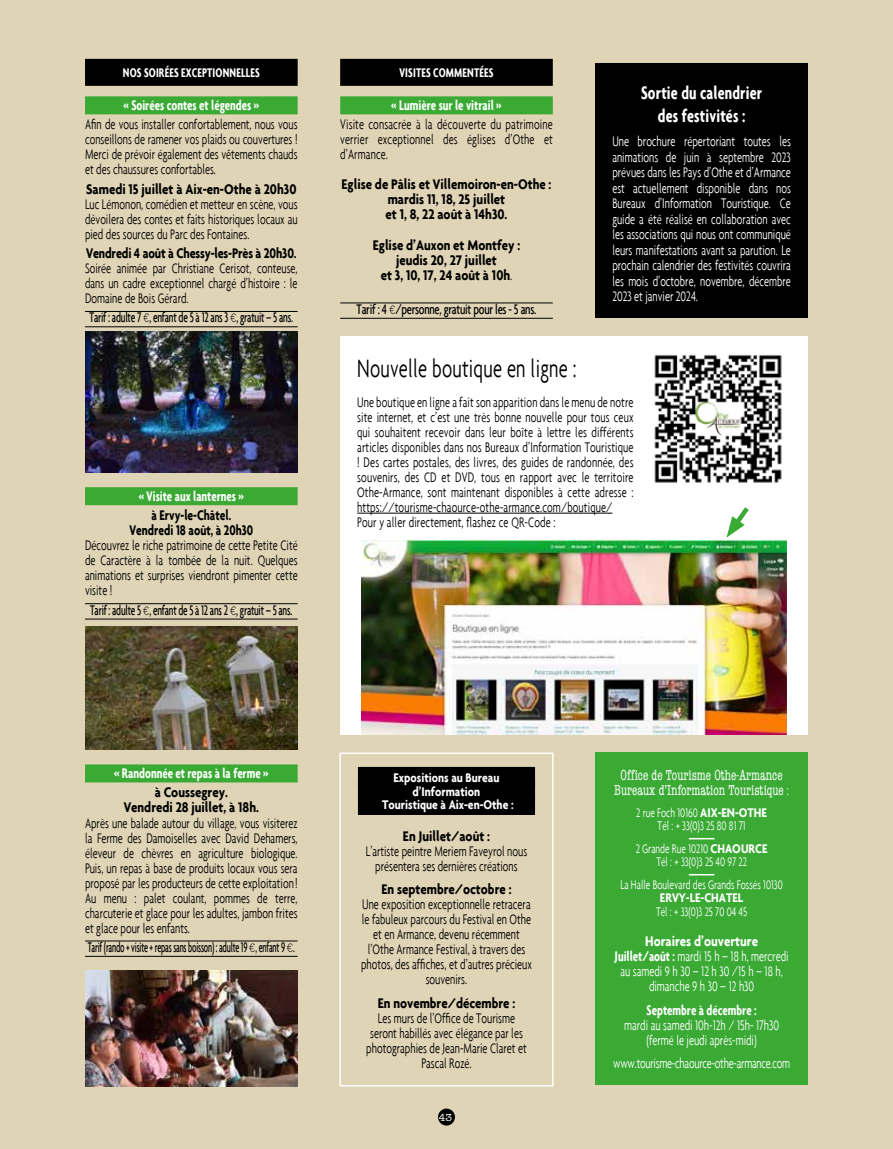
<style>
.page{position:relative;width:893px;height:1149px;background:#fff}
.page>*{position:absolute;margin:0;border:0;box-sizing:border-box;transform-origin:0 0}
.t1{font:300 condensed 27px "Agenda";letter-spacing:.01em;color:#000;scale:.85 1}
.t2{font:700 condensed 19.5px/23.9px "Agenda";letter-spacing:.01em;color:#fff;text-align:center;scale:.85 1}
.t3{font:300 condensed 15px/15px "Agenda";color:#000;text-align:justify;scale:.85 1}
.t4{font:300 condensed 15px/15.5px "Agenda";color:#fff;text-align:center;scale:.85 1}
.t5{font:700 15px/15px "Agenda";color:#000;text-align:center;scale:.85 1}
.t6{font:700 condensed 15px "Agenda";color:#fff;scale:.85 1}
.t7{font:condensed 15px/15px "American Typewriter";color:#fff;text-align:center;scale:.85 1}
.t8{font:500 condensed 15px "Agenda";letter-spacing:-.02em;color:#000;scale:.65 1}
.t9{font:500 condensed 15px "Agenda";letter-spacing:-.02em;color:#000;scale:.75 1}
.t10{font:500 condensed 15px "Agenda";letter-spacing:-.02em;color:#000;scale:.74 1}
.t11{font:500 condensed 15px "Agenda";letter-spacing:-.02em;color:#000;scale:.85 1}
.t12{font:300 condensed 15px "Agenda";letter-spacing:-.02em;color:#fff;scale:.85 1}
.t13{font:700 15px/15px "Agenda";color:#000;text-align:center;scale:.76 1}
.t14{font:700 15px "Agenda";color:#000;scale:.8 1}
.t15{font:300 condensed 13.5px/13.5px "Agenda";color:#fff;text-align:center;scale:.85 1}
.t16{font:700 13.5px/13.5px "Agenda";color:#fff;text-align:center;scale:.85 1}
.t17{font:700 condensed 13.5px "Agenda";letter-spacing:.015em;color:#fff;scale:.85 1}
.t18{font:10.5px "American Typewriter";color:#fff}
.s1{font-family:"Gotham";font-weight:300;font-stretch:normal;font-size:12px}
.s2{font-weight:300;font-stretch:condensed}
.s3{font-family:"Agenda";font-weight:300}
.s4{font-weight:700;font-stretch:normal}
.s5{font-weight:700}
</style>
<div class="page">
<div style="left:0;top:0;width:893px;height:1148px;background:#e0d4b6"></div>
<div style="left:85px;top:59px;width:213px;height:27px;background:#000"></div>
<div style="left:85px;top:96px;width:213px;height:18px;background:#3aaa35"></div>
<hr style="left:85px;top:311px;width:213px;height:1px;background:#000">
<hr style="left:85px;top:326px;width:213px;height:1px;background:#000">
<div style="left:85px;top:487px;width:213px;height:18px;background:#3aaa35"></div>
<hr style="left:85px;top:603px;width:213px;height:1px;background:#000">
<hr style="left:85px;top:618px;width:213px;height:1px;background:#000">
<div style="left:85px;top:764px;width:213px;height:18px;background:#3aaa35"></div>
<hr style="left:85px;top:940px;width:213px;height:1px;background:#000">
<hr style="left:85px;top:955px;width:213px;height:1px;background:#000">
<img style="left:85px;top:331px;width:213px;height:141px">
<img style="left:85px;top:626px;width:213px;height:123px">
<img style="left:85px;top:970px;width:213px;height:116px">
<div style="left:340px;top:59px;width:213px;height:27px;background:#000"></div>
<div style="left:340px;top:96px;width:213px;height:18px;background:#3aaa35"></div>
<hr style="left:340px;top:302px;width:213px;height:1px;background:#000">
<hr style="left:340px;top:318px;width:213px;height:1px;background:#000">
<div style="left:595px;top:64px;width:213px;height:254px;background:#000"></div>
<div style="left:340px;top:336px;width:468px;height:398px;background:#fff"></div>
<hr style="left:357px;top:512px;width:255px;height:1px;background:#000">
<img style="left:361px;top:540px;width:426px;height:194px">
<img style="left:654px;top:354px;width:128px;height:129px">
<div style="left:358px;top:766px;width:177px;height:21px;background:#000"></div>
<div style="left:358px;top:780px;width:177px;height:21px;background:#000"></div>
<div style="left:358px;top:793px;width:177px;height:21px;background:#000"></div>
<div style="left:339px;top:752px;width:215px;height:334px;border:2px solid #fff"></div>
<div style="left:595px;top:752px;width:213px;height:332px;background:#3aaa35"></div>
<hr style="left:689px;top:837px;width:25px;height:2px;background:#fff">
<hr style="left:689px;top:873px;width:25px;height:2px;background:#fff">
<svg style="left:726px;top:507px;width:23px;height:30px"></svg>
<div style="left:438px;top:1108px;width:17px;height:17px;background:#000;border-radius:50%"></div>
<p class="t17" style="left:123px;top:65px;width:162px">NOS SOIRÉES EXCEPTIONNELLES</p>
<p class="t6" style="left:123px;top:96px;width:161px">« Soirées contes et légendes »</p>
<p class="t3" style="left:85px;top:117px;width:252px">Afin de vous installer confortablement, nous vous conseillons de ramener vos plaids ou couvertures !<br>Merci de prévoir également des vêtements chauds et des chaussures confortables.</p>
<p class="t5" style="left:86px;top:181px;width:249px">Samedi 15 juillet à Aix-en-Othe à 20h30</p>
<p class="t3" style="left:85px;top:196px;width:252px">Luc Lémonon, comédien et metteur en scène, vous dévoilera des contes et faits historiques locaux au pied des sources du Parc des Fontaines.</p>
<p class="t14" style="left:86px;top:244px;width:265px">Vendredi 4 août à Chessy-les-Près à 20h30.</p>
<p class="t3" style="left:85px;top:260px;width:252px">Soirée animée par Christiane Cerisot, conteuse, dans un cadre exceptionnel chargé d’histoire : le Domaine de Bois Gérard.</p>
<p class="t9" style="left:90px;top:309px;width:273px">Tarif : adulte 7 <span class="s1">€</span>, enfant de 5 à 12 ans 3 <span class="s1">€</span>, gratuit – 5 ans.</p>
<p class="t6" style="left:139px;top:487px;width:125px">« Visite aux lanternes »</p>
<p class="t13" style="left:129px;top:507px;width:164px">à Ervy-le-Châtel.<br>Vendredi 18 août, à 20h30</p>
<p class="t3" style="left:85px;top:537px;width:252px">Découvrez le riche patrimoine de cette Petite Cité de Caractère à la tombée de la nuit. Quelques animations et surprises viendront pimenter cette visite !</p>
<p class="t10" style="left:90px;top:601px;width:275px">Tarif : adulte 5 <span class="s1">€</span>, enfant de 5 à 12 ans 2 <span class="s1">€</span>, gratuit – 5 ans.</p>
<p class="t17" style="left:399px;top:65px;width:112px">VISITES COMMENTÉES</p>
<p class="t6" style="left:391px;top:96px;width:131px">« Lumière sur le vitrail »</p>
<p class="t3" style="left:340px;top:117px;width:252px">Visite consacrée à la découverte du patrimoine verrier exceptionnel des églises d’Othe et d’Armance.</p>
<p class="t5" style="left:342px;top:177px;width:248px">Eglise de Pâlis et Villemoiron-en-Othe : mardis 11, 18, 25 juillet<br>et 1, 8, 22 août à 14h30.</p>
<p class="t5" style="left:373px;top:237px;width:175px">Eglise d’Auxon et Montfey : jeudis 20, 27 juillet<br>et 3, 10, 17, 24 août à 10h<span class="s2">.</span></p>
<p class="t11" style="left:357px;top:300px;width:213px">Tarif : 4 <span class="s1">€</span>/personne, gratuit pour les - 5 ans.</p>
<h2 class="t2" style="left:641px;top:80px;width:144px">Sortie du calendrier des festivités :</h2>
<p class="t4" style="left:612px;top:134px;width:212px;text-align:justify">Une brochure répertoriant toutes les animations de juin à septembre 2023 prévues dans les Pays d’Othe et d’Armance est actuellement disponible dans nos Bureaux d’Information Touristique. Ce guide a été réalisé en collaboration avec les associations qui nous ont communiqué leurs manifestations avant sa parution. Le prochain calendrier des festivités couvrira les mois d’octobre, novembre, décembre 2023 et janvier 2024.</p>
<h1 class="t1" style="left:357px;top:353px;width:259px">Nouvelle boutique en ligne :</h1>
<p class="t3" style="left:357px;top:394px;width:327px;text-align:left">Une boutique en ligne a fait son apparition dans le menu de notre site internet, et c’est une très bonne nouvelle pour tous ceux qui souhaitent recevoir dans leur boîte à lettre les différents articles disponibles dans nos Bureaux d’Information Touristique ! Des cartes postales, des livres, des guides de randonnée, des souvenirs, des CD et DVD, tous en rapport avec le territoire Othe-Armance, sont maintenant disponibles à cette adresse : https://tourisme-chaource-othe-armance.com/boutique/ Pour y aller directement, flashez ce QR-Code :</p>
<p class="t6" style="left:114px;top:764px;width:183px">« Randonnée et repas à la ferme »</p>
<p class="t5" style="left:124px;top:784px;width:161px">à Coussegrey.<br>Vendredi 28 juillet, à 18h.</p>
<p class="t3" style="left:85px;top:814px;width:252px">Après une balade autour du village, vous visiterez la Ferme des Damoiselles avec David Dehamers, éleveur de chèvres en agriculture biologique.<br>Puis, un repas à base de produits locaux vous sera proposé par les producteurs de cette exploitation !<br>Au menu : palet coulant, pommes de terre, charcuterie et glace pour les adultes, jambon frites et glace pour les enfants.</p>
<p class="t8" style="left:88px;top:938px;width:320px">Tarif (rando + visite + repas sans boisson) : adulte 19 <span class="s1">€</span>, enfant 9 <span class="s1">€</span>.</p>
<p class="t16" style="left:382px;top:770px;width:156px">Expositions au Bureau d’Information<br>Touristique à Aix-en-Othe :</p>
<p class="t5" style="left:403px;top:827px;width:104px">En Juillet/août :</p>
<p class="t3" style="left:366px;top:843px;width:191px;text-align:center">L’artiste peintre Meriem Faveyrol nous présentera ses dernières créations</p>
<p class="t5" style="left:381px;top:881px;width:155px">En septembre/octobre :</p>
<p class="t3" style="left:361px;top:896px;width:203px;text-align:center">Une exposition exceptionnelle retracera le fabuleux parcours du Festival en Othe et en Armance, devenu récemment l’Othe Armance Festival, à travers des photos, des affiches, et d’autres précieux souvenirs.</p>
<p class="t5" style="left:378px;top:994px;width:163px">En novembre/décembre :</p>
<p class="t3" style="left:366px;top:1010px;width:190px;text-align:center">Les murs de l’Office de Tourisme seront habillés avec élégance par les photographies de Jean-Marie Claret et<br>Pascal Rozé.</p>
<p class="t18" style="left:439px;top:1108px;width:15px">43</p>
<p class="t7" style="left:614px;top:766px;width:207px">Office de Tourisme Othe-Armance<br>Bureaux d’Information Touristique <span class="s3">:</span></p>
<p class="t15" style="left:636px;top:805px;width:155px">2 rue Foch 10160 <span class="s4">AIX-EN-OTHE<br></span>Tél : + 33(0)3 25 80 81 71</p>
<p class="t15" style="left:636px;top:841px;width:157px">2 Grande Rue 10210 <span class="s4">CHAOURCE<br></span>Tél : + 33(0)3 25 40 97 22</p>
<p class="t15" style="left:620px;top:877px;width:193px">La Halle Boulevard des Grands Fossés 10130</p>
<p class="t16" style="left:660px;top:890px;width:100px">ERVY-LE-CHATEL</p>
<p class="t15" style="left:656px;top:904px;width:109px">Tél : + 33(0)3 25 70 04 45</p>
<p class="t4" style="left:615px;top:933px;width:206px;line-height:15px"><span class="s4">Horaires d’ouverture<br></span><span class="s5">Juillet/août :</span> mardi 15 h – 18 h, mercredi au samedi 9 h 30 – 12 h 30 /15 h – 18 h, dimanche 9 h 30 – 12 h30</p>
<p class="t6" style="left:647px;top:1000px;width:131px">Septembre à décembre :</p>
<p class="t4" style="left:624px;top:1016px;width:184px;line-height:15px">mardi au samedi 10h-12h / 15h- 17h30 (fermé le jeudi après-midi)</p>
<p class="t12" style="left:613px;top:1054px;width:210px">www.tourisme-chaource-othe-armance.com</p>
</div>
